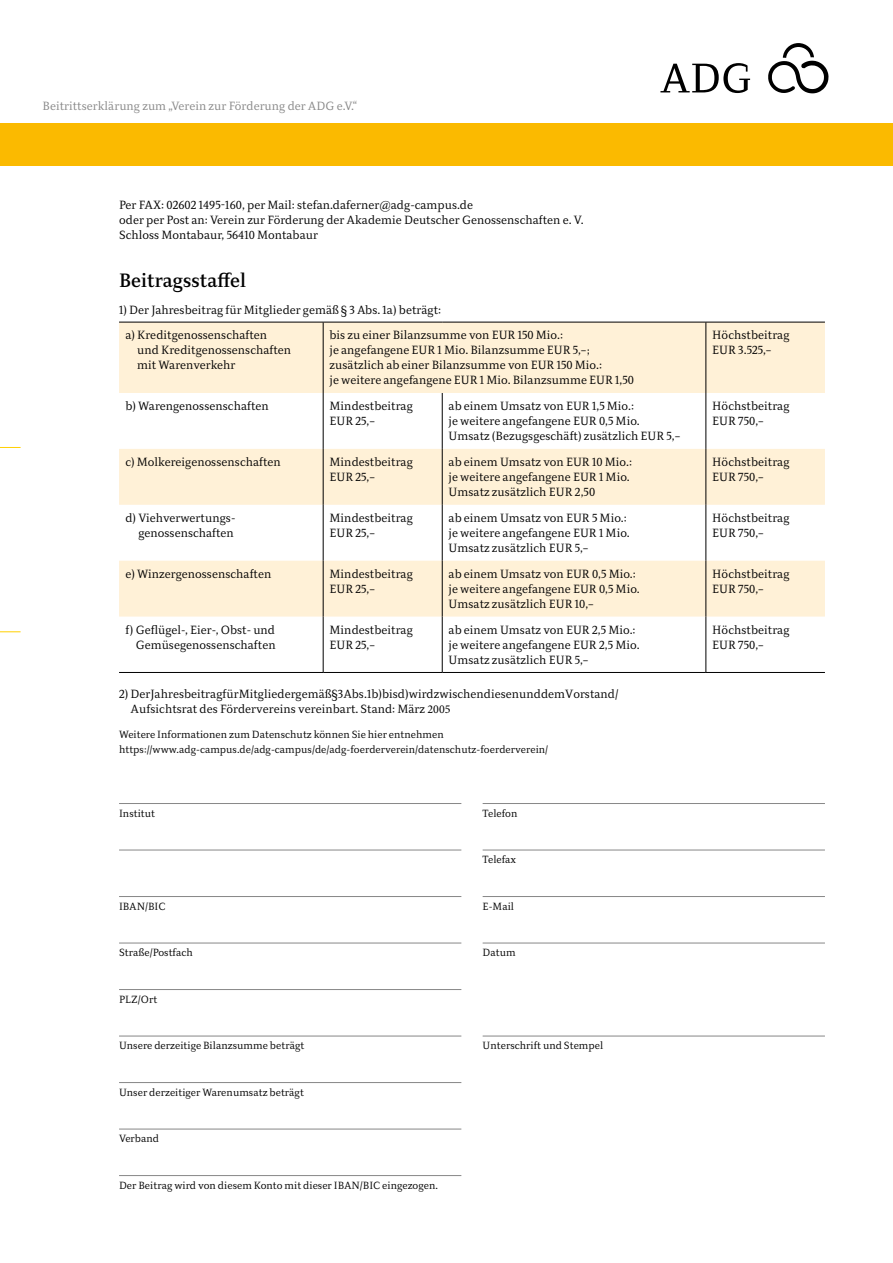
<style>
.page{position:relative;width:893px;height:1263px;background:#fff}
.page>*{position:absolute;margin:0;border:0;box-sizing:border-box;transform-origin:0 0}
.t1{font:500 19.5px "Diogenes";color:#000}
.t2{font:300 12px/15px "Diogenes";color:#000}
.t3{font:300 12px "Diogenes";color:#878787}
.t4{font:300 10.5px/15px "Diogenes";color:#000}
.s1{font-family:"Minion Pro";font-weight:400}
</style>
<div class="page">
<svg style="left:0;top:631px;width:21px;height:1px"></svg>
<svg style="left:0;top:447px;width:21px;height:1px"></svg>
<div style="left:0;top:123px;width:893px;height:43px;background:#fbba00"></div>
<svg style="left:768px;top:43px;width:60px;height:50px"></svg>
<svg style="left:660px;top:63px;width:90px;height:30px"></svg>
<svg style="left:119px;top:323px;width:706px;height:293px;fill:#fff1d7"></svg>
<hr style="left:323px;top:322px;width:1px;height:71px;background:#000">
<hr style="left:706px;top:322px;width:1px;height:71px;background:#000">
<hr style="left:323px;top:393px;width:1px;height:56px;background:#000">
<hr style="left:442px;top:393px;width:1px;height:56px;background:#000">
<hr style="left:706px;top:393px;width:1px;height:56px;background:#000">
<hr style="left:323px;top:449px;width:1px;height:56px;background:#000">
<hr style="left:442px;top:449px;width:1px;height:56px;background:#000">
<hr style="left:706px;top:449px;width:1px;height:56px;background:#000">
<hr style="left:323px;top:505px;width:1px;height:56px;background:#000">
<hr style="left:442px;top:505px;width:1px;height:56px;background:#000">
<hr style="left:706px;top:505px;width:1px;height:56px;background:#000">
<hr style="left:323px;top:561px;width:1px;height:55px;background:#000">
<hr style="left:442px;top:561px;width:1px;height:55px;background:#000">
<hr style="left:706px;top:561px;width:1px;height:55px;background:#000">
<hr style="left:323px;top:616px;width:1px;height:56px;background:#000">
<hr style="left:442px;top:616px;width:1px;height:56px;background:#000">
<hr style="left:706px;top:616px;width:1px;height:56px;background:#000">
<hr style="left:119px;top:322px;width:204px;height:1px;background:#000">
<hr style="left:323px;top:322px;width:119px;height:1px;background:#000">
<hr style="left:442px;top:322px;width:264px;height:1px;background:#000">
<hr style="left:706px;top:322px;width:119px;height:1px;background:#000">
<hr style="left:119px;top:672px;width:204px;height:1px;background:#000">
<hr style="left:323px;top:672px;width:119px;height:1px;background:#000">
<hr style="left:442px;top:672px;width:264px;height:1px;background:#000">
<hr style="left:706px;top:672px;width:119px;height:1px;background:#000">
<hr style="left:119px;top:803px;width:342px;height:1px;background:#878787">
<hr style="left:119px;top:850px;width:342px;height:1px;background:#878787">
<hr style="left:119px;top:896px;width:342px;height:1px;background:#878787">
<hr style="left:119px;top:943px;width:342px;height:1px;background:#878787">
<hr style="left:119px;top:989px;width:342px;height:1px;background:#878787">
<hr style="left:119px;top:1036px;width:342px;height:1px;background:#878787">
<hr style="left:119px;top:1082px;width:342px;height:1px;background:#878787">
<hr style="left:119px;top:1129px;width:342px;height:1px;background:#878787">
<hr style="left:119px;top:1175px;width:342px;height:1px;background:#878787">
<hr style="left:483px;top:803px;width:342px;height:1px;background:#878787">
<hr style="left:483px;top:850px;width:342px;height:1px;background:#878787">
<hr style="left:483px;top:896px;width:342px;height:1px;background:#878787">
<hr style="left:483px;top:943px;width:342px;height:1px;background:#878787">
<hr style="left:483px;top:1036px;width:342px;height:1px;background:#878787">
<p class="t3" style="left:43px;top:99px;width:316px">Beitrittserklärung zum „Verein zur Förderung der ADG e.V.“</p>
<p class="t2" style="left:119px;top:198px;width:466px">Per FAX: 02602 1495-160, per Mail: stefan.daferner@adg-campus.de<br>oder per Post an: Verein zur Förderung der Akademie Deutscher Genossenschaften e. V.<br>Schloss Montabaur, 56410 Montabaur</p>
<h1 class="t1" style="left:119px;top:269px;width:129px">Beitragsstaffel</h1>
<p class="t2" style="left:125px;top:297px;width:317px;line-height:26px;text-indent:-6px">1) Der Jahresbeitrag für Mitglieder gemäß § 3 Abs. 1a) beträgt: a) Kreditgenossenschaften</p>
<p class="t2" style="left:137px;top:343px;width:155px">und Kreditgenossenschaften mit Warenverkehr</p>
<p class="t2" style="left:330px;top:328px;width:306px">bis zu einer Bilanzsumme von EUR 150 Mio.:<br>je angefangene EUR 1 Mio. Bilanzsumme EUR 5,–; zusätzlich ab einer Bilanzsumme von EUR 150 Mio.:<br>je weitere angefangene EUR 1 Mio. Bilanzsumme EUR 1,50</p>
<p class="t2" style="left:712px;top:328px;width:79px">Höchstbeitrag<br>EUR 3.525,–</p>
<p class="t2" style="left:125px;top:399px;width:145px">b) Warengenossenschaften</p>
<p class="t2" style="left:330px;top:399px;width:85px">Mindestbeitrag<br>EUR 25,–</p>
<p class="t2" style="left:449px;top:399px;width:233px">ab einem Umsatz von EUR 1,5 Mio.:<br>je weitere angefangene EUR 0,5 Mio.<br>Umsatz (Bezugsgeschäft) zusätzlich EUR 5,–</p>
<p class="t2" style="left:712px;top:399px;width:79px">Höchstbeitrag<br>EUR 750,–</p>
<p class="t2" style="left:125px;top:455px;width:157px">c) Molkereigenossenschaften</p>
<p class="t2" style="left:330px;top:455px;width:85px">Mindestbeitrag<br>EUR 25,–</p>
<p class="t2" style="left:449px;top:455px;width:185px">ab einem Umsatz von EUR 10 Mio.: je weitere angefangene EUR 1 Mio.<br>Umsatz zusätzlich EUR 2,50</p>
<p class="t2" style="left:712px;top:455px;width:79px">Höchstbeitrag<br>EUR 750,–</p>
<p class="t2" style="left:125px;top:511px;width:112px;text-align:right">d) Viehverwertungs&shy;genossenschaften</p>
<p class="t2" style="left:330px;top:511px;width:85px">Mindestbeitrag<br>EUR 25,–</p>
<p class="t2" style="left:449px;top:511px;width:183px">ab einem Umsatz von EUR 5 Mio.: je weitere angefangene EUR 1 Mio.<br>Umsatz zusätzlich EUR 5,–</p>
<p class="t2" style="left:712px;top:511px;width:79px">Höchstbeitrag<br>EUR 750,–</p>
<p class="t2" style="left:125px;top:567px;width:147px">e) Winzergenossenschaften</p>
<p class="t2" style="left:330px;top:567px;width:85px">Mindestbeitrag<br>EUR 25,–</p>
<p class="t2" style="left:449px;top:567px;width:193px">ab einem Umsatz von EUR 0,5 Mio.: je weitere angefangene EUR 0,5 Mio.<br>Umsatz zusätzlich EUR 10,–</p>
<p class="t2" style="left:712px;top:567px;width:79px">Höchstbeitrag<br>EUR 750,–</p>
<p class="t2" style="left:125px;top:623px;width:152px;text-align:right">f) Geflügel-, Eier-, Obst- und<br>Gemüsegenossenschaften</p>
<p class="t2" style="left:330px;top:623px;width:85px">Mindestbeitrag<br>EUR 25,–</p>
<p class="t2" style="left:449px;top:623px;width:192px">ab einem Umsatz von EUR 2,5 Mio.: je weitere angefangene EUR 2,5 Mio.<br>Umsatz zusätzlich EUR 5,–</p>
<p class="t2" style="left:712px;top:623px;width:79px">Höchstbeitrag<br>EUR 750,–</p>
<p class="t2" style="left:131px;top:687px;width:490px;text-indent:-11px">2) Der Jahresbeitrag für Mitglieder gemäß § 3 Abs. 1b) bis d) wird zwischen diesen und dem Vorstand/<br>Aufsichtsrat des Fördervereins vereinbart. Stand: März <span class="s1">2005</span></p>
<p class="t4" style="left:119px;top:727px;width:431px">Weitere Informationen zum Datenschutz können Sie hier entnehmen https://www.adg-campus.de/adg-campus/de/adg-foerderverein/datenschutz-foerderverein/</p>
<p class="t4" style="left:119px;top:806px;width:38px">Institut</p>
<p class="t4" style="left:119px;top:899px;width:48px">IBAN/BIC</p>
<p class="t4" style="left:119px;top:945px;width:75px">Straße/Postfach</p>
<p class="t4" style="left:119px;top:992px;width:40px">PLZ/Ort</p>
<p class="t4" style="left:119px;top:1038px;width:187px">Unsere derzeitige Bilanzsumme beträgt</p>
<p class="t4" style="left:119px;top:1085px;width:186px">Unser derzeitiger Warenumsatz beträgt</p>
<p class="t4" style="left:119px;top:1131px;width:42px">Verband</p>
<p class="t4" style="left:119px;top:1178px;width:320px">Der Beitrag wird von diesem Konto mit dieser IBAN/BIC eingezogen.</p>
<p class="t4" style="left:483px;top:806px;width:36px">Telefon</p>
<p class="t4" style="left:483px;top:852px;width:35px">Telefax</p>
<p class="t4" style="left:483px;top:899px;width:33px">E-Mail</p>
<p class="t4" style="left:483px;top:945px;width:35px">Datum</p>
<p class="t4" style="left:483px;top:1038px;width:122px">Unterschrift und Stempel</p>
</div>
